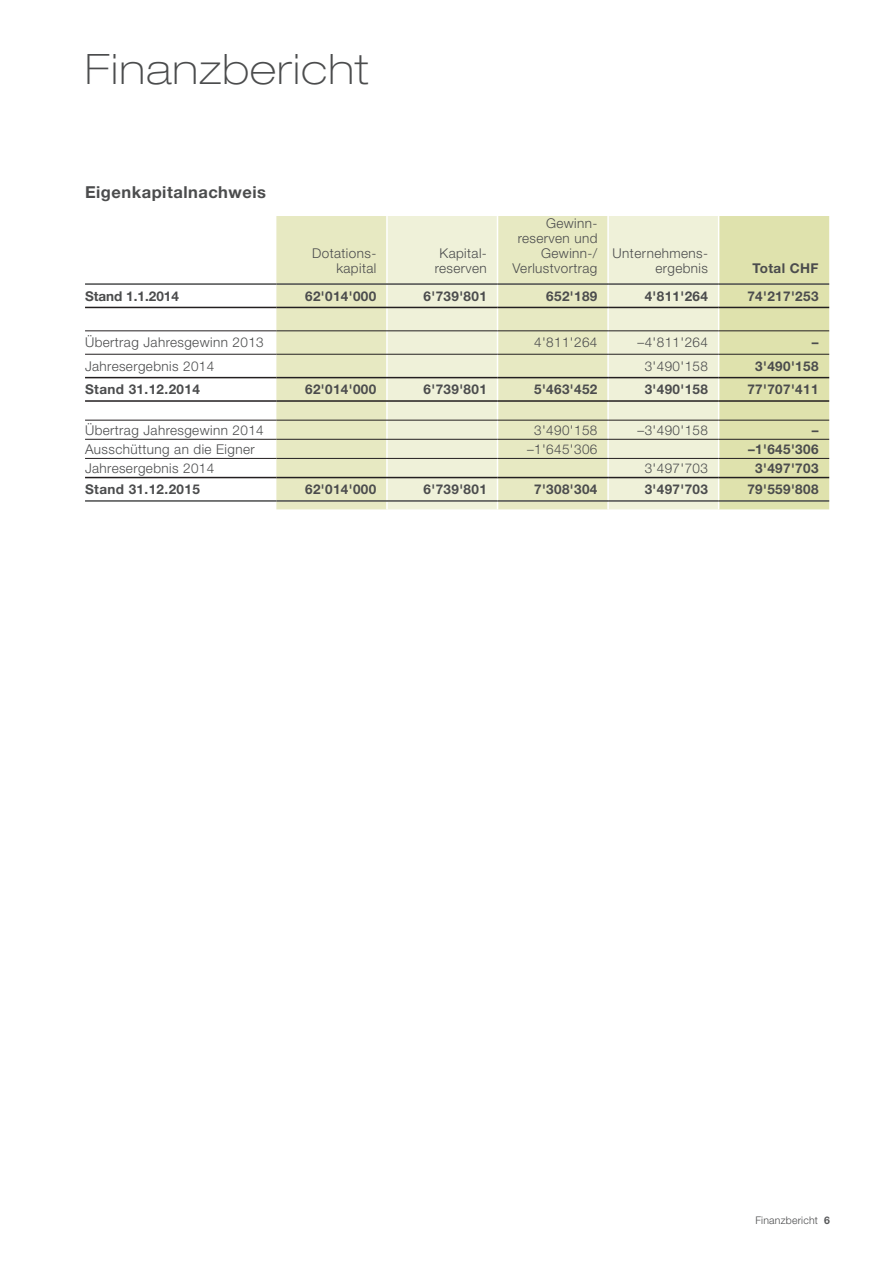
<style>
.page{position:relative;width:893px;height:1263px;background:#fff}
.page>*{position:absolute;margin:0;border:0;box-sizing:border-box;transform-origin:0 0}
.t1{font:100 expanded 42px "Helvetica Neue LT Std";letter-spacing:.03em;color:#4b4c4d}
.t2{font:700 16.5px "Helvetica Neue LT Std";letter-spacing:.03em;color:#4b4c4d}
.t3{font:300 13.5px/15px "Helvetica Neue LT Std";letter-spacing:.03em;color:#4b4c4d;text-align:right}
.t4{font:700 13.5px "Helvetica Neue LT Std";letter-spacing:.03em;color:#4b4c4d}
.t5{font:700 13.5px "Helvetica Neue LT Std";color:#4b4c4d}
.t6{font:300 10.5px "Helvetica Neue LT Std";letter-spacing:.02em;color:#4b4c4d}
.s1{font-weight:700;color:#57585a}
</style>
<div class="page">
<div style="left:276px;top:216px;width:110px;height:293px;background:#e7e9c2"></div>
<svg style="left:388px;top:216px;width:330px;height:293px;background:#eaeccf"></svg>
<svg style="left:386px;top:502px;width:2px;height:7px"></svg>
<svg style="left:607px;top:502px;width:2px;height:7px"></svg>
<hr style="left:497px;top:216px;width:1px;height:67px;background:#fff">
<hr style="left:607px;top:216px;width:2px;height:67px;background:#fff">
<hr style="left:607px;top:285px;width:2px;height:22px;background:#fff">
<hr style="left:607px;top:308px;width:2px;height:23px;background:#fff">
<hr style="left:607px;top:331px;width:2px;height:23px;background:#fff">
<hr style="left:607px;top:354px;width:2px;height:23px;background:#fff">
<hr style="left:607px;top:378px;width:2px;height:22px;background:#fff">
<svg style="left:386px;top:402px;width:2px;height:75px"></svg>
<svg style="left:607px;top:402px;width:2px;height:75px"></svg>
<svg style="left:497px;top:285px;width:1px;height:224px"></svg>
<hr style="left:607px;top:478px;width:2px;height:22px;background:#fff">
<div style="left:718px;top:216px;width:111px;height:293px;background:#dfe2ad"></div>
<hr style="left:85px;top:307px;width:191px;height:1px;background:#231f20">
<hr style="left:276px;top:307px;width:111px;height:1px;background:#231f20">
<hr style="left:387px;top:307px;width:110px;height:1px;background:#231f20">
<hr style="left:497px;top:307px;width:111px;height:1px;background:#231f20">
<hr style="left:608px;top:307px;width:111px;height:1px;background:#231f20">
<hr style="left:719px;top:307px;width:110px;height:1px;background:#231f20">
<hr style="left:85px;top:377px;width:191px;height:1px;background:#231f20">
<hr style="left:276px;top:377px;width:111px;height:1px;background:#231f20">
<hr style="left:387px;top:377px;width:110px;height:1px;background:#231f20">
<hr style="left:497px;top:377px;width:111px;height:1px;background:#231f20">
<hr style="left:608px;top:377px;width:111px;height:1px;background:#231f20">
<hr style="left:719px;top:377px;width:110px;height:1px;background:#231f20">
<hr style="left:85px;top:400px;width:191px;height:2px;background:#231f20">
<hr style="left:276px;top:400px;width:111px;height:2px;background:#231f20">
<hr style="left:387px;top:400px;width:110px;height:2px;background:#231f20">
<hr style="left:497px;top:400px;width:111px;height:2px;background:#231f20">
<hr style="left:608px;top:400px;width:111px;height:2px;background:#231f20">
<hr style="left:719px;top:400px;width:110px;height:2px;background:#231f20">
<hr style="left:85px;top:477px;width:191px;height:1px;background:#231f20">
<hr style="left:276px;top:477px;width:111px;height:1px;background:#231f20">
<hr style="left:387px;top:477px;width:110px;height:1px;background:#231f20">
<hr style="left:497px;top:477px;width:111px;height:1px;background:#231f20">
<hr style="left:608px;top:477px;width:111px;height:1px;background:#231f20">
<hr style="left:719px;top:477px;width:110px;height:1px;background:#231f20">
<hr style="left:85px;top:331px;width:191px;height:1px;background:#231f20">
<hr style="left:276px;top:331px;width:111px;height:1px;background:#231f20">
<hr style="left:387px;top:331px;width:110px;height:1px;background:#231f20">
<hr style="left:497px;top:331px;width:111px;height:1px;background:#231f20">
<hr style="left:608px;top:331px;width:111px;height:1px;background:#231f20">
<hr style="left:719px;top:331px;width:110px;height:1px;background:#231f20">
<hr style="left:85px;top:354px;width:191px;height:1px;background:#231f20">
<hr style="left:276px;top:354px;width:111px;height:1px;background:#231f20">
<hr style="left:387px;top:354px;width:110px;height:1px;background:#231f20">
<hr style="left:497px;top:354px;width:111px;height:1px;background:#231f20">
<hr style="left:608px;top:354px;width:111px;height:1px;background:#231f20">
<hr style="left:719px;top:354px;width:110px;height:1px;background:#231f20">
<hr style="left:85px;top:420px;width:191px;height:1px;background:#231f20">
<hr style="left:276px;top:420px;width:111px;height:1px;background:#231f20">
<hr style="left:387px;top:420px;width:110px;height:1px;background:#231f20">
<hr style="left:497px;top:420px;width:111px;height:1px;background:#231f20">
<hr style="left:608px;top:420px;width:111px;height:1px;background:#231f20">
<hr style="left:719px;top:420px;width:110px;height:1px;background:#231f20">
<hr style="left:85px;top:439px;width:191px;height:1px;background:#231f20">
<hr style="left:276px;top:439px;width:111px;height:1px;background:#231f20">
<hr style="left:387px;top:439px;width:110px;height:1px;background:#231f20">
<hr style="left:497px;top:439px;width:111px;height:1px;background:#231f20">
<hr style="left:608px;top:439px;width:111px;height:1px;background:#231f20">
<hr style="left:719px;top:439px;width:110px;height:1px;background:#231f20">
<hr style="left:85px;top:458px;width:191px;height:1px;background:#231f20">
<hr style="left:276px;top:458px;width:111px;height:1px;background:#231f20">
<hr style="left:387px;top:458px;width:110px;height:1px;background:#231f20">
<hr style="left:497px;top:458px;width:111px;height:1px;background:#231f20">
<hr style="left:608px;top:458px;width:111px;height:1px;background:#231f20">
<hr style="left:719px;top:458px;width:110px;height:1px;background:#231f20">
<hr style="left:85px;top:500px;width:191px;height:2px;background:#4b4c4d">
<hr style="left:276px;top:500px;width:111px;height:2px;background:#4b4c4d">
<hr style="left:387px;top:500px;width:110px;height:2px;background:#4b4c4d">
<hr style="left:497px;top:500px;width:111px;height:2px;background:#4b4c4d">
<hr style="left:608px;top:500px;width:111px;height:2px;background:#4b4c4d">
<hr style="left:719px;top:500px;width:110px;height:2px;background:#4b4c4d">
<hr style="left:85px;top:283px;width:191px;height:2px;background:#4b4c4d">
<hr style="left:276px;top:283px;width:111px;height:2px;background:#4b4c4d">
<hr style="left:387px;top:283px;width:110px;height:2px;background:#4b4c4d">
<hr style="left:497px;top:283px;width:111px;height:2px;background:#4b4c4d">
<hr style="left:608px;top:283px;width:111px;height:2px;background:#4b4c4d">
<hr style="left:719px;top:283px;width:110px;height:2px;background:#4b4c4d">
<h1 class="t1" style="left:85px;top:44px;width:285px">Finanzbericht</h1>
<p class="t2" style="left:85px;top:182px;width:183px">Eigenkapitalnachweis</p>
<p class="t3" style="left:312px;top:246px;width:66px">Dotations&shy;kapital</p>
<p class="t3" style="left:435px;top:246px;width:54px;text-align:center">Kapital&shy;reserven</p>
<p class="t3" style="left:513px;top:216px;width:86px">Gewinn&shy;reserven und<br>Gewinn-/<br>Verlustvortrag</p>
<p class="t3" style="left:613px;top:246px;width:97px">Unternehmens&shy;ergebnis</p>
<p class="t4" style="left:753px;top:260px;width:67px">Total CHF</p>
<p class="t5" style="left:85px;top:287px;width:95px">Stand 1.1.2014</p>
<p class="t4" style="left:305px;top:287px;width:73px">62'014'000</p>
<p class="t4" style="left:424px;top:287px;width:65px">6'739'801</p>
<p class="t4" style="left:546px;top:287px;width:53px">652'189</p>
<p class="t4" style="left:645px;top:287px;width:65px">4'811'264</p>
<p class="t4" style="left:747px;top:287px;width:73px">74'217'253</p>
<p class="t3" style="left:85px;top:335px;width:180px">Übertrag Jahresgewinn 2013</p>
<p class="t3" style="left:534px;top:335px;width:65px">4'811'264</p>
<p class="t3" style="left:638px;top:335px;width:72px">–4'811'264</p>
<p class="t4" style="left:812px;top:334px;width:8px">–</p>
<p class="t3" style="left:85px;top:358px;width:131px">Jahresergebnis 2014</p>
<p class="t3" style="left:645px;top:358px;width:65px">3'490'158</p>
<p class="t4" style="left:755px;top:357px;width:65px">3'490'158</p>
<p class="t4" style="left:85px;top:381px;width:116px">Stand 31.12.2014</p>
<p class="t4" style="left:305px;top:381px;width:73px">62'014'000</p>
<p class="t4" style="left:424px;top:381px;width:65px">6'739'801</p>
<p class="t4" style="left:534px;top:381px;width:65px">5'463'452</p>
<p class="t4" style="left:645px;top:381px;width:65px">3'490'158</p>
<p class="t4" style="left:747px;top:381px;width:73px">77'707'411</p>
<p class="t3" style="left:85px;top:422px;width:180px">Übertrag Jahresgewinn 2014</p>
<p class="t3" style="left:534px;top:422px;width:65px">3'490'158</p>
<p class="t3" style="left:638px;top:422px;width:72px">–3'490'158</p>
<p class="t4" style="left:812px;top:421px;width:8px">–</p>
<p class="t3" style="left:85px;top:441px;width:171px">Ausschüttung an die Eigner</p>
<p class="t3" style="left:527px;top:441px;width:72px">–1'645'306</p>
<p class="t4" style="left:748px;top:440px;width:72px">–1'645'306</p>
<p class="t3" style="left:85px;top:460px;width:131px">Jahresergebnis 2014</p>
<p class="t3" style="left:645px;top:460px;width:65px">3'497'703</p>
<p class="t4" style="left:755px;top:459px;width:65px">3'497'703</p>
<p class="t4" style="left:85px;top:481px;width:116px">Stand 31.12.2015</p>
<p class="t4" style="left:305px;top:481px;width:73px">62'014'000</p>
<p class="t4" style="left:424px;top:481px;width:65px">6'739'801</p>
<p class="t4" style="left:534px;top:481px;width:65px">7'308'304</p>
<p class="t4" style="left:645px;top:481px;width:65px">3'497'703</p>
<p class="t4" style="left:747px;top:481px;width:73px">79'559'808</p>
<p class="t6" style="left:755px;top:1213px;width:76px">Finanzbericht <span class="s1">6</span></p>
</div>
